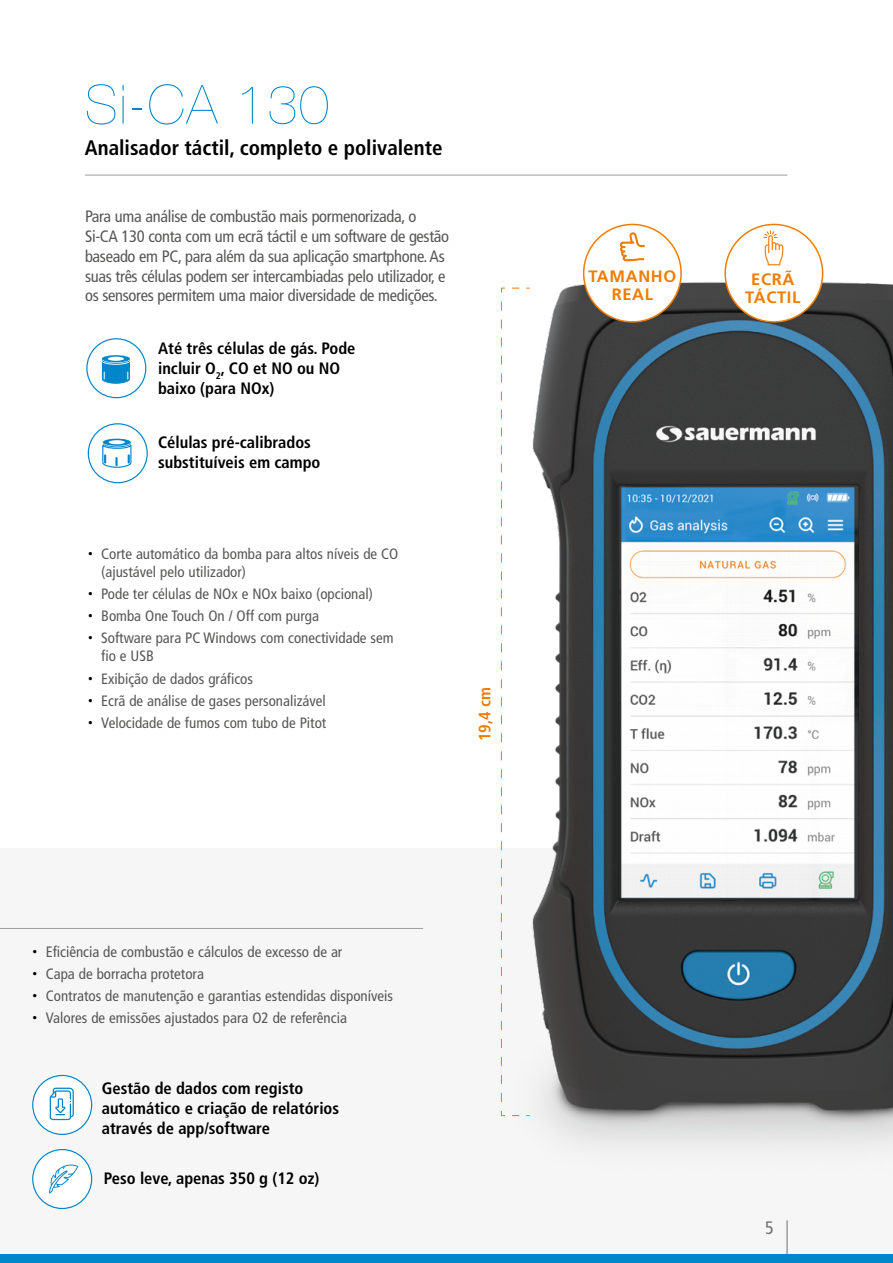
<style>
.page{position:relative;width:893px;height:1263px;background:#fff}
.page>*{position:absolute;margin:0;border:0;box-sizing:border-box;transform-origin:0 0}
.t1{font:200 54px "Helvetica Neue LT Std";letter-spacing:.03em;color:#0086ca}
.t2{font:700 condensed 21px "Frutiger LT Std";color:#000}
.t3{font:condensed 18px "Frutiger LT Std";color:#706f6f}
.t4{font:condensed 16.5px/19.8px "Frutiger LT Std";letter-spacing:-.02em;color:#575756}
.t5{font:700 condensed 16.5px/19.8px "Frutiger LT Std";color:#000}
.t6{font:700 16.5px/18px "Frutiger LT Std";letter-spacing:.04em;color:#ef7d00;text-align:center}
.t7{font:700 condensed 16.5px "Frutiger LT Std";color:#ef7d00}
.t8{font:condensed 15px/18px "Frutiger LT Std";color:#575756}
.s1{font-family:"Helvetica";font-stretch:normal;color:#000}
</style>
<div class="page">
<div style="left:0;top:848px;width:893px;height:406px;background:#f6f6f6"></div>
<div style="left:33px;top:1075px;width:59px;height:59px;background:#fff;border-radius:50%"></div>
<div style="left:32px;top:1075px;width:60px;height:60px;border:1px solid #0086ca;border-radius:50%"></div>
<svg style="left:50px;top:1088px;width:24px;height:32px"></svg>
<div style="left:33px;top:1149px;width:59px;height:59px;background:#fff;border-radius:50%"></div>
<div style="left:32px;top:1149px;width:60px;height:60px;border:1px solid #0086ca;border-radius:50%"></div>
<svg style="left:49px;top:1164px;width:29px;height:30px"></svg>
<hr style="left:85px;top:175px;width:702px;height:1px;background:#9d9d9c">
<img style="left:500px;top:227px;width:393px;height:919px">
<div style="left:86px;top:338px;width:60px;height:60px;border:1px solid #0086ca;border-radius:50%"></div>
<svg style="left:102px;top:355px;width:28px;height:29px"></svg>
<div style="left:88px;top:423px;width:60px;height:60px;border:1px solid #0086ca;border-radius:50%"></div>
<svg style="left:102px;top:439px;width:30px;height:29px"></svg>
<svg style="left:501px;top:287px;width:29px;height:829px"></svg>
<div style="left:584px;top:224px;width:97px;height:98px;background:#fff;border-radius:50%"></div>
<div style="left:583px;top:224px;width:99px;height:99px;border:2px solid #ef7d00;border-radius:50%"></div>
<svg style="left:619px;top:232px;width:26px;height:30px"></svg>
<hr style="left:787px;top:1220px;width:1px;height:43px;background:#706f6f">
<div style="left:0;top:1254px;width:893px;height:9px;background:#0086ca"></div>
<div style="left:725px;top:224px;width:98px;height:98px;background:#fff;border-radius:50%"></div>
<div style="left:724px;top:224px;width:99px;height:99px;border:2px solid #ef7d00;border-radius:50%"></div>
<svg style="left:763px;top:230px;width:20px;height:35px"></svg>
<hr style="left:0;top:928px;width:423px;height:1px;background:#9d9d9c">
<h1 class="t1" style="left:85px;top:73px;width:246px">Si-CA 130</h1>
<h2 class="t2" style="left:85px;top:135px;width:359px">Analisador táctil, completo e polivalente</h2>
<p class="t4" style="left:85px;top:207px;width:366px">Para uma análise de combustão mais pormenorizada, o Si-CA 130 conta com um ecrã táctil e um software de gestão baseado em PC, para além da sua aplicação smartphone. As suas três células podem ser intercambiadas pelo utilizador, e os sensores permitem uma maior diversidade de medições.</p>
<p class="t5" style="left:158px;top:338px;width:199px">Até três células de gás. Pode incluir O<sub>2</sub>, CO et NO ou NO baixo (para NOx)</p>
<p class="t5" style="left:158px;top:433px;width:164px">Células pré-calibrados substituíveis em campo</p>
<p class="t8" style="left:101px;top:544px;width:299px;text-indent:-14px"><span class="s1">•</span> Corte automático da bomba para altos níveis de CO (ajustável pelo utilizador)</p>
<p class="t8" style="left:88px;top:585px;width:287px"><span class="s1">•</span> Pode ter células de NOx e NOx baixo (opcional)</p>
<p class="t8" style="left:88px;top:607px;width:233px"><span class="s1">•</span> Bomba One Touch On / Off com purga</p>
<p class="t8" style="left:101px;top:629px;width:294px;text-indent:-14px"><span class="s1">•</span> Software para PC Windows com conectividade sem fio e USB</p>
<p class="t8" style="left:88px;top:669px;width:167px"><span class="s1">•</span> Exibição de dados gráficos</p>
<p class="t8" style="left:88px;top:692px;width:240px"><span class="s1">•</span> Ecrã de análise de gases personalizável</p>
<p class="t8" style="left:88px;top:714px;width:240px"><span class="s1">•</span> Velocidade de fumos com tubo de Pitot</p>
<p class="t7" style="left:475px;top:741px;width:56px;rotate:-90deg">19,4 cm</p>
<p class="t8" style="left:32px;top:943px;width:312px"><span class="s1">•</span> Eficiência de combustão e cálculos de excesso de ar</p>
<p class="t8" style="left:32px;top:965px;width:173px"><span class="s1">•</span> Capa de borracha protetora</p>
<p class="t8" style="left:32px;top:987px;width:362px"><span class="s1">•</span> Contratos de manutenção e garantias estendidas disponíveis</p>
<p class="t8" style="left:32px;top:1009px;width:316px"><span class="s1">•</span> Valores de emissões ajustados para O2 de referência</p>
<p class="t5" style="left:102px;top:1078px;width:239px">Gestão de dados com registo automático e criação de relatórios através de app/software</p>
<p class="t5" style="left:104px;top:1168px;width:217px">Peso leve, apenas 350 g (12 oz)</p>
<p class="t6" style="left:588px;top:267px;width:89px">TAMANHO<br>REAL</p>
<p class="t6" style="left:745px;top:270px;width:57px">ECRÃ<br>TÁCTIL</p>
<p class="t3" style="left:765px;top:1217px;width:10px">5</p>
</div>
